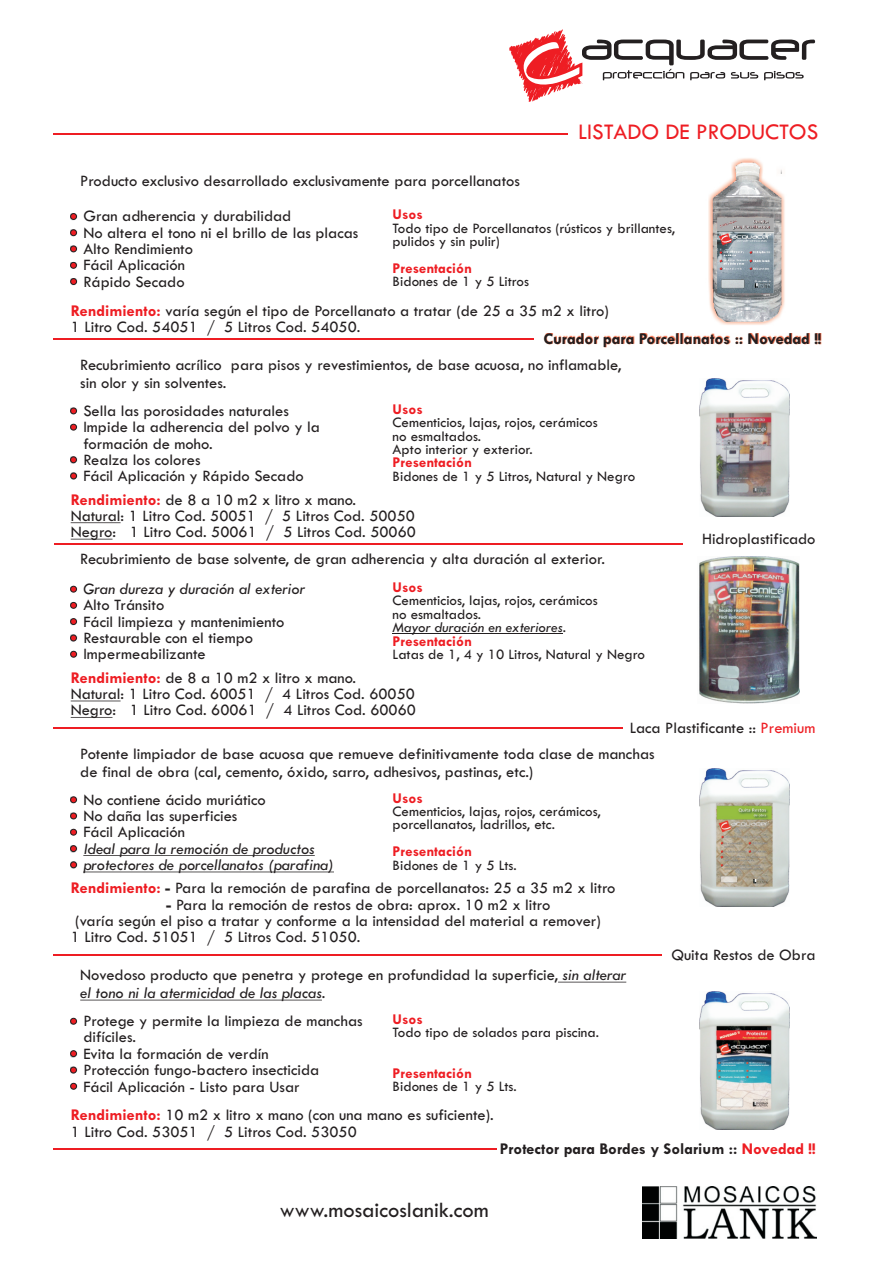
<style>
.page{position:relative;width:893px;height:1263px;background:#fff}
.page>*{position:absolute;margin:0;border:0;box-sizing:border-box;transform-origin:0 0}
.t1{font:23.1px "Tw Cen";color:#ee1d23}
.t2{font:22.5px "Tw Cen";color:#231f20}
.t3{font:16.5px/16.4px "Tw Cen";color:#231f20}
.t4{font:italic 16.5px/16.4px "Tw Cen";color:#231f20}
.t5{font:700 16.5px "Tw Cen";color:#231f20}
.t6{font:15px/13.4px "Tw Cen";color:#231f20}
.t7{font:700 15px "Tw Cen";color:#ee1d23}
.s1{font-weight:700;color:#ee1d23}
.s2{font-style:italic}
.s3{color:#ee1d23}
.s4{font-weight:700}
</style>
<div class="page">
<hr style="left:53px;top:133px;width:515px;height:2px;background:#ee1d23">
<img style="left:700px;top:768px;width:89px;height:138px">
<img style="left:700px;top:378px;width:89px;height:138px">
<img style="left:700px;top:991px;width:89px;height:138px">
<img style="left:699px;top:557px;width:101px;height:146px">
<img style="left:643px;top:1186px;width:174px;height:53px">
<hr style="left:53px;top:338px;width:480px;height:2px;background:#ee1d23">
<img style="left:544px;top:333px;width:278px;height:14px">
<hr style="left:54px;top:543px;width:628px;height:1px;background:#ee1d23">
<hr style="left:53px;top:727px;width:570px;height:2px;background:#ee1d23">
<hr style="left:53px;top:954px;width:609px;height:2px;background:#ee1d23">
<hr style="left:53px;top:1149px;width:443px;height:1px;background:#ee1d23">
<div style="left:70px;top:213px;width:7px;height:7px;background:#ee1d23;border:1px solid #231f20;border-radius:50%"></div>
<svg style="left:70px;top:230px;width:7px;height:6px"></svg>
<svg style="left:70px;top:246px;width:7px;height:6px"></svg>
<svg style="left:70px;top:262px;width:7px;height:7px"></svg>
<svg style="left:70px;top:262px;width:7px;height:6px"></svg>
<svg style="left:71px;top:278px;width:6px;height:7px"></svg>
<svg style="left:70px;top:408px;width:7px;height:6px"></svg>
<svg style="left:70px;top:424px;width:7px;height:6px"></svg>
<svg style="left:70px;top:457px;width:7px;height:6px"></svg>
<svg style="left:71px;top:473px;width:6px;height:7px"></svg>
<hr style="left:393px;top:633px;width:170px;height:1px;background:#231f20">
<svg style="left:70px;top:586px;width:7px;height:6px"></svg>
<svg style="left:70px;top:602px;width:7px;height:6px"></svg>
<div style="left:70px;top:618px;width:7px;height:7px;background:#ee1d23;border:1px solid #231f20;border-radius:50%"></div>
<svg style="left:70px;top:635px;width:7px;height:7px"></svg>
<svg style="left:70px;top:635px;width:7px;height:6px"></svg>
<svg style="left:71px;top:651px;width:6px;height:7px"></svg>
<hr style="left:83px;top:855px;width:232px;height:1px;background:#231f20">
<hr style="left:83px;top:871px;width:251px;height:1px;background:#231f20">
<svg style="left:70px;top:797px;width:7px;height:6px"></svg>
<svg style="left:70px;top:813px;width:7px;height:6px"></svg>
<svg style="left:70px;top:829px;width:7px;height:6px"></svg>
<div style="left:70px;top:845px;width:7px;height:7px;background:#ee1d23;border:1px solid #231f20;border-radius:50%"></div>
<svg style="left:71px;top:862px;width:6px;height:6px"></svg>
<hr style="left:558px;top:982px;width:68px;height:1px;background:#231f20">
<hr style="left:80px;top:1000px;width:242px;height:1px;background:#231f20">
<svg style="left:70px;top:1018px;width:7px;height:6px"></svg>
<div style="left:70px;top:1050px;width:7px;height:7px;background:#ee1d23;border:1px solid #231f20;border-radius:50%"></div>
<svg style="left:70px;top:1067px;width:7px;height:7px"></svg>
<svg style="left:70px;top:1067px;width:7px;height:6px"></svg>
<svg style="left:71px;top:1083px;width:6px;height:7px"></svg>
<hr style="left:71px;top:522px;width:50px;height:1px;background:#231f20">
<hr style="left:71px;top:539px;width:41px;height:1px;background:#231f20">
<hr style="left:71px;top:701px;width:50px;height:1px;background:#231f20">
<hr style="left:71px;top:717px;width:41px;height:1px;background:#231f20">
<svg style="left:509px;top:29px;width:306px;height:73px"></svg>
<img style="left:708px;top:158px;width:59px;height:167px">
<img style="left:709px;top:162px;width:76px;height:162px">
<h1 class="t1" style="left:578px;top:123px;width:242px">LISTADO DE PRODUCTOS</h1>
<p class="t3" style="left:80px;top:165px;width:441px;line-height:35.1px">Producto exclusivo desarrollado exclusivamente para porcellanatos<br>Gran adherencia y durabilidad</p>
<p class="t3" style="left:83px;top:225px;width:276px">No altera el tono ni el brillo de las placas<br>Alto Rendimiento<br>Fácil Aplicación<br>Rápido Secado</p>
<p class="t7" style="left:393px;top:209px;width:32px">Usos</p>
<p class="t6" style="left:393px;top:222px;width:284px">Todo tipo de Porcellanatos (rústicos y brillantes, pulidos y sin pulir)</p>
<p class="t6" style="left:393px;top:276px;width:138px">Bidones de 1 y 5 Litros</p>
<p class="t7" style="left:393px;top:263px;width:81px">Presentación</p>
<p class="t3" style="left:71px;top:303px;width:540px"><span class="s1">Rendimiento:</span> varía según el tipo de Porcellanato a tratar (de 25 a 35 m2 x litro)<br>1 Litro Cod. 54051 / 5 Litros Cod. 54050.</p>
<p class="t5" style="left:543px;top:332px;width:279px">Curador para Porcellanatos :: Novedad !!</p>
<p class="t3" style="left:80px;top:357px;width:543px;line-height:18px">Recubrimiento acrílico para pisos y revestimientos, de base acuosa, no inflamable, sin olor y sin solventes.</p>
<p class="t3" style="left:83px;top:403px;width:238px">Sella las porosidades naturales<br>Impide la adherencia del polvo y la formación de moho.<br>Realza los colores<br>Fácil Aplicación y Rápido Secado</p>
<p class="t7" style="left:393px;top:403px;width:32px">Usos</p>
<p class="t6" style="left:393px;top:417px;width:207px">Cementicios, lajas, rojos, cerámicos no esmaltados.<br>Apto interior y exterior.</p>
<p class="t6" style="left:393px;top:470px;width:244px">Bidones de 1 y 5 Litros, Natural y Negro</p>
<p class="t7" style="left:393px;top:457px;width:81px">Presentación</p>
<p class="t3" style="left:71px;top:492px;width:347px"><span class="s1">Rendimiento:</span> de 8 a 10 m2 x litro x mano.<br>Natural: 1 Litro Cod. 50051 / 5 Litros Cod. 50050<br>Negro: 1 Litro Cod. 50061 / 5 Litros Cod. 50060</p>
<p class="t3" style="left:80px;top:552px;width:526px">Recubrimiento de base solvente, de gran adherencia y alta duración al exterior.</p>
<p class="t7" style="left:393px;top:582px;width:32px">Usos</p>
<p class="t4" style="left:83px;top:582px;width:223px">Gran dureza y duración al exterior</p>
<p class="t3" style="left:83px;top:598px;width:203px">Alto Tránsito<br>Fácil limpieza y mantenimiento<br>Restaurable con el tiempo<br>Impermeabilizante</p>
<p class="t6" style="left:393px;top:595px;width:207px">Cementicios, lajas, rojos, cerámicos no esmaltados.<br><span class="s2">Mayor duración en exteriores</span>.</p>
<p class="t6" style="left:393px;top:648px;width:254px">Latas de 1, 4 y 10 Litros, Natural y Negro</p>
<p class="t7" style="left:393px;top:635px;width:81px">Presentación</p>
<p class="t3" style="left:71px;top:670px;width:347px"><span class="s1">Rendimiento:</span> de 8 a 10 m2 x litro x mano.<br>Natural: 1 Litro Cod. 60051 / 4 Litros Cod. 60050<br>Negro: 1 Litro Cod. 60061 / 4 Litros Cod. 60060</p>
<p class="t3" style="left:702px;top:532px;width:115px">Hidroplastificado</p>
<p class="t3" style="left:630px;top:721px;width:187px">Laca Plastificante :: <span class="s3">Premium</span></p>
<p class="t3" style="left:80px;top:746px;width:576px;line-height:18px">Potente limpiador de base acuosa que remueve definitivamente toda clase de manchas de final de obra (cal, cemento, óxido, sarro, adhesivos, pastinas, etc.)</p>
<p class="t7" style="left:393px;top:792px;width:32px">Usos</p>
<p class="t3" style="left:83px;top:792px;width:184px">No contiene ácido muriático<br>No daña las superficies<br>Fácil Aplicación</p>
<p class="t4" style="left:83px;top:841px;width:252px">Ideal para la remoción de productos protectores de porcellanatos (parafina)</p>
<p class="t6" style="left:393px;top:805px;width:210px">Cementicios, lajas, rojos, cerámicos, porcellanatos, ladrillos, etc.</p>
<p class="t6" style="left:393px;top:859px;width:126px">Bidones de 1 y 5 Lts.</p>
<p class="t7" style="left:393px;top:846px;width:81px">Presentación</p>
<p class="t3" style="left:71px;top:881px;width:546px"><span class="s1">Rendimiento:</span> <span class="s4">-</span> Para la remoción de parafina de porcellanatos: 25 a 35 m2 x litro</p>
<p class="t3" style="left:71px;top:897px;width:532px;text-indent:96px"><span class="s4">-</span> Para la remoción de restos de obra: aprox. 10 m2 x litro<br>(varía según el piso a tratar y conforme a la intensidad del material a remover)<br>1 Litro Cod. 51051 / 5 Litros Cod. 51050.</p>
<p class="t3" style="left:80px;top:967px;width:547px;line-height:18px">Novedoso producto que penetra y protege en profundidad la superficie, <span class="s2">sin alterar el tono ni la atermicidad de las placas</span>.</p>
<p class="t7" style="left:393px;top:1014px;width:32px">Usos</p>
<p class="t3" style="left:83px;top:1014px;width:281px">Protege y permite la limpieza de manchas difíciles.<br>Evita la formación de verdín<br>Protección fungo-bactero insecticida<br>Fácil Aplicación - Listo para Usar</p>
<p class="t6" style="left:393px;top:1027px;width:208px">Todo tipo de solados para piscina.</p>
<p class="t7" style="left:393px;top:1067px;width:81px">Presentación</p>
<p class="t6" style="left:393px;top:1080px;width:126px">Bidones de 1 y 5 Lts.</p>
<p class="t3" style="left:71px;top:1108px;width:425px"><span class="s1">Rendimiento:</span> 10 m2 x litro x mano (con una mano es suficiente).<br>1 Litro Cod. 53051 / 5 Litros Cod. 53050</p>
<p class="t3" style="left:671px;top:948px;width:146px">Quita Restos de Obra</p>
<p class="t5" style="left:500px;top:1143px;width:317px">Protector para Bordes y Solarium :: <span class="s3">Novedad !!</span></p>
<h2 class="t2" style="left:280px;top:1201px;width:210px">www.mosaicoslanik.com</h2>
</div>
